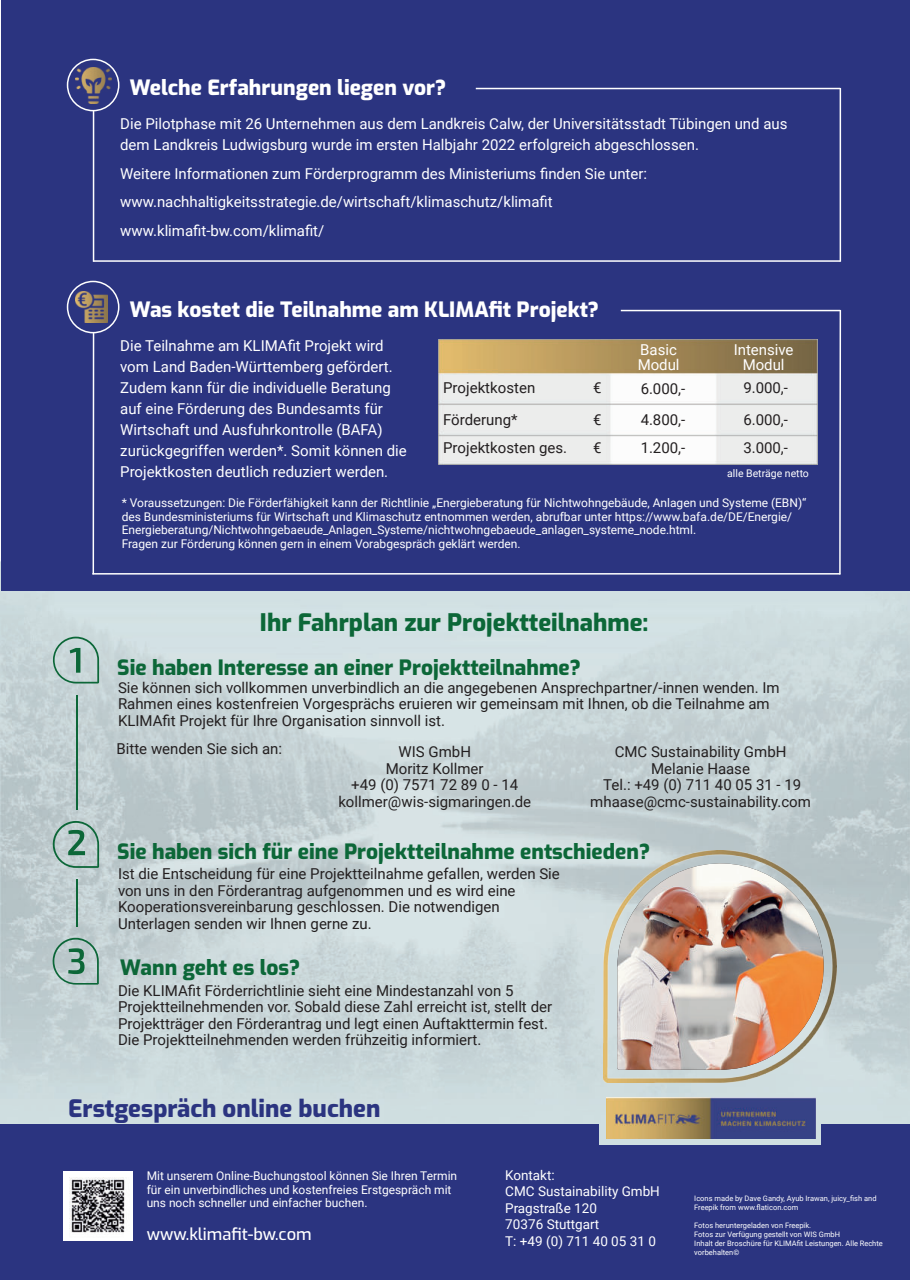
<style>
.page{position:relative;width:910px;height:1280px;background:#fff}
.page>*{position:absolute;margin:0;border:0;box-sizing:border-box;transform-origin:0 0}
.t1{font:800 24px "Exo";color:#0c6738}
.t2{font:800 24px "Exo";color:#2b3480}
.t3{font:800 21px "Exo";color:#0c6738}
.t4{font:800 21px "Exo";color:#fff}
.t5{font:500 16.5px "Exo";color:#fff}
.t6{font:15px/16.5px "Roboto";color:#231f20}
.t7{font:15px/21px "Roboto";color:#fff}
.t8{font:13.5px/16.5px "Roboto";color:#fff}
.t9{font:12px/13.5px "Roboto";color:#fff}
.t10{font:10.5px "Roboto";color:#fff}
.t11{font:7.5px/9px "Roboto";color:#fff}
</style>
<div class="page">
<img style="left:0;top:561px;width:910px;height:584px">
<div style="left:587px;top:1145px;width:312px;height:135px;background:#2b3480"></div>
<div style="left:1px;top:0;width:909px;height:591px;background:#2b3480"></div>
<div style="left:0;top:1124px;width:599px;height:156px;background:#2b3480"></div>
<hr style="left:93px;top:111px;width:1px;height:151px;background:#fff">
<hr style="left:94px;top:260px;width:746px;height:2px;background:#fff">
<div style="left:67px;top:59px;width:52px;height:52px;border:2px solid #fff;border-radius:50%"></div>
<img style="left:76px;top:68px;width:35px;height:35px">
<hr style="left:840px;top:88px;width:1px;height:174px;background:#fff">
<hr style="left:476px;top:88px;width:364px;height:1px;background:#fff">
<hr style="left:93px;top:333px;width:1px;height:241px;background:#fff">
<hr style="left:92px;top:573px;width:748px;height:1px;background:#fff">
<div style="left:67px;top:281px;width:52px;height:52px;border:2px solid #fff;border-radius:50%"></div>
<img style="left:76px;top:291px;width:31px;height:32px">
<hr style="left:839px;top:310px;width:2px;height:264px;background:#fff">
<hr style="left:621px;top:310px;width:219px;height:1px;background:#fff">
<img style="left:439px;top:340px;width:379px;height:125px">
<img style="left:63px;top:1171px;width:69px;height:69px">
<img style="left:606px;top:1098px;width:210px;height:40px">
<div style="left:822px;top:1124px;width:88px;height:156px;background:#2b3480"></div>
<img style="left:604px;top:850px;width:232px;height:233px">
<img style="left:617px;top:861px;width:209px;height:209px">
<hr style="left:76px;top:695px;width:1px;height:115px;background:#0c6738">
<hr style="left:76px;top:879px;width:1px;height:47px;background:#0c6738">
<svg style="left:53px;top:637px;width:46px;height:46px"></svg>
<svg style="left:51px;top:821px;width:48px;height:47px"></svg>
<svg style="left:51px;top:938px;width:48px;height:47px"></svg>
<h2 class="t4" style="left:130px;top:72px;width:318px">Welche Erfahrungen liegen vor?</h2>
<p class="t7" style="left:120px;top:113px;width:669px">Die Pilotphase mit 26 Unternehmen aus dem Landkreis Calw, der Universitätsstadt Tübingen und aus dem Landkreis Ludwigsburg wurde im ersten Halbjahr 2022 erfolgreich abgeschlossen.</p>
<p class="t7" style="left:120px;top:159px;width:528px;line-height:28.5px">Weitere Informationen zum Förderprogramm des Ministeriums finden Sie unter: www.nachhaltigkeitsstrategie.de/wirtschaft/klimaschutz/klimafit www.klimafit-bw.com/klimafit/</p>
<h2 class="t4" style="left:130px;top:294px;width:471px">Was kostet die Teilnahme am KLIMAfit Projekt?</h2>
<p class="t7" style="left:120px;top:335px;width:288px">Die Teilnahme am KLIMAfit Projekt wird vom Land Baden-Württemberg gefördert.<br>Zudem kann für die individuelle Beratung auf eine Förderung des Bundesamts für Wirtschaft und Ausfuhrkontrolle (BAFA) zurückgegriffen werden*. Somit können die Projektkosten deutlich reduziert werden.</p>
<p class="t9" style="left:122px;top:496px;width:686px">* Voraussetzungen: Die Förderfähigkeit kann der Richtlinie „Energieberatung für Nichtwohngebäude, Anlagen und Systeme (EBN)“ des Bundesministeriums für Wirtschaft und Klimaschutz entnommen werden, abrufbar unter https://www.bafa.de/DE/Energie/ Energieberatung/Nichtwohngebaeude_Anlagen_Systeme/nichtwohngebaeude_anlagen_systeme_node.html.<br>Fragen zur Förderung können gern in einem Vorabgespräch geklärt werden.</p>
<p class="t7" style="left:638px;top:341px;width:43px;line-height:15px">Basic<br>Modul</p>
<p class="t7" style="left:734px;top:342px;width:61px;line-height:15px;text-align:center">Intensive<br>Modul</p>
<p class="t6" style="left:443px;top:379px;width:94px">Projektkosten</p>
<p class="t6" style="left:593px;top:371px;width:10px;line-height:31.5px">€ €</p>
<p class="t6" style="left:593px;top:439px;width:10px">€</p>
<p class="t6" style="left:743px;top:371px;width:46px;line-height:31.5px">9.000,-<br>6.000,-</p>
<p class="t6" style="left:743px;top:439px;width:46px">3.000,-</p>
<p class="t6" style="left:641px;top:372px;width:46px;line-height:30.8px">6.000,-<br>4.800,-</p>
<p class="t6" style="left:641px;top:439px;width:46px">1.200,-</p>
<p class="t6" style="left:443px;top:405px;width:126px;line-height:28.5px">Förderung*<br>Projektkosten ges.</p>
<p class="t10" style="left:727px;top:466px;width:83px">alle Beträge netto</p>
<h1 class="t1" style="left:260px;top:605px;width:390px">Ihr Fahrplan zur Projektteilnahme:</h1>
<h2 class="t3" style="left:117px;top:652px;width:465px">Sie haben Interesse an einer Projektteilnahme?</h2>
<p class="t6" style="left:118px;top:679px;width:663px">Sie können sich vollkommen unverbindlich an die angegebenen Ansprechpartner/-innen wenden. Im<br>Rahmen eines kostenfreien Vorgesprächs eruieren wir gemeinsam mit Ihnen, ob die Teilnahme am<br>KLIMAfit Projekt für Ihre Organisation sinnvoll ist.</p>
<p class="t6" style="left:117px;top:740px;width:167px">Bitte wenden Sie sich an:</p>
<p class="t6" style="left:338px;top:743px;width:194px;text-align:center">WIS GmbH<br>Moritz Kollmer<br>+49 (0) 7571 72 89 0 - 14 kollmer@wis-sigmaringen.de</p>
<p class="t6" style="left:590px;top:743px;width:222px;text-align:center">CMC Sustainability GmbH<br>Melanie Haase<br>Tel.: +49 (0) 711 40 05 31 - 19 mhaase@cmc-sustainability.com</p>
<h2 class="t3" style="left:117px;top:836px;width:534px">Sie haben sich für eine Projektteilnahme entschieden?</h2>
<p class="t6" style="left:118px;top:865px;width:443px">Ist die Entscheidung für eine Projektteilnahme gefallen, werden Sie von uns in den Förderantrag aufgenommen und es wird eine Kooperationsvereinbarung geschlossen. Die notwendigen Unterlagen senden wir Ihnen gerne zu.</p>
<h2 class="t3" style="left:120px;top:952px;width:182px">Wann geht es los?</h2>
<p class="t6" style="left:118px;top:982px;width:436px">Die KLIMAfit Förderrichtlinie sieht eine Mindestanzahl von 5<br>Projektteilnehmenden vor. Sobald diese Zahl erreicht ist, stellt der Projektträger den Förderantrag und legt einen Auftakttermin fest.<br>Die Projektteilnehmenden werden frühzeitig informiert.</p>
<h1 class="t2" style="left:68px;top:1091px;width:314px">Erstgespräch online buchen</h1>
<p class="t9" style="left:147px;top:1169px;width:312px">Mit unserem Online-Buchungstool können Sie Ihren Termin für ein unverbindliches und kostenfreies Erstgespräch mit uns noch schneller und einfacher buchen.</p>
<p class="t5" style="left:147px;top:1222px;width:166px">www.klimafit-bw.com</p>
<p class="t8" style="left:505px;top:1166px;width:156px">Kontakt:<br>CMC Sustainability GmbH<br>Pragstraße 120<br>70376 Stuttgart</p>
<p class="t8" style="left:505px;top:1232px;width:152px">T: +49 (0) 711 40 05 31 0</p>
<p class="t11" style="left:694px;top:1193px;width:184px">Icons made by Dave Gandy, Ayub Irawan, juicy_fish and<br>Freepik from www.flaticon.com</p>
<p class="t11" style="left:694px;top:1220px;width:190px">Fotos heruntergeladen von Freepik.<br>Fotos zur Verfügung gestellt von WIS GmbH<br>Inhalt der Broschüre für KLIMAfit Leistungen. Alle Rechte vorbehalten©</p>
</div>
